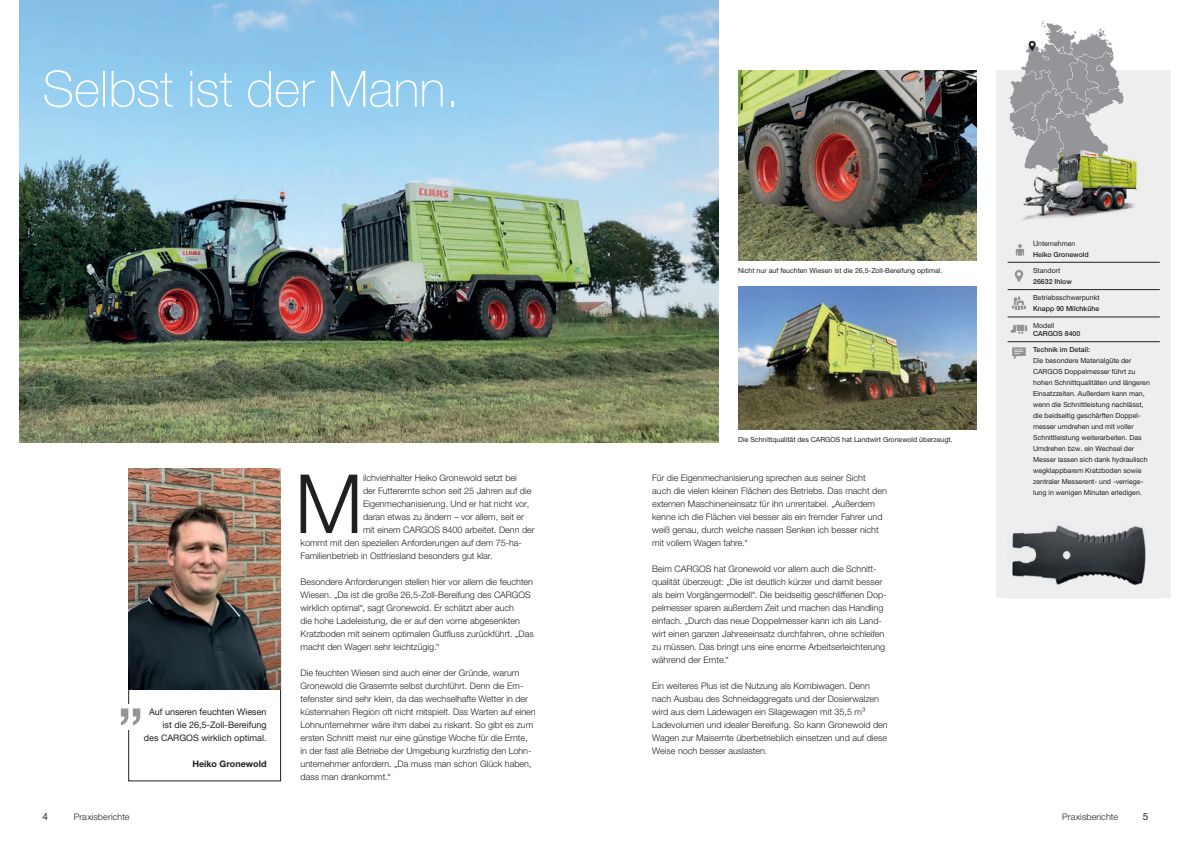
<style>
.page{position:relative;width:1191px;height:842px;background:#fff}
.page>*{position:absolute;margin:0;border:0;box-sizing:border-box;transform-origin:0 0}
.t1{font:300 81.8px "CLAAS Helvetica Neue";color:#231f20}
.t2{font:100 50px "CLAAS Helvetica Neue";color:#fff}
.t3{font:10px "CLAAS Helvetica Neue";color:#231f20}
.t4{font:300 9px/13px "CLAAS Helvetica Neue";color:#231f20}
.t5{font:9px/13px "CLAAS Helvetica Neue";color:#231f20;text-align:right}
.t6{font:700 9px "CLAAS Helvetica Neue";color:#231f20}
.t7{font:7px/11px "CLAAS Helvetica Neue";color:#231f20}
.t8{font:500 7px "CLAAS Helvetica Neue";color:#231f20}
</style>
<div class="page">
<img style="left:20px;top:0;width:698px;height:442px">
<div style="left:996px;top:71px;width:175px;height:527px;background:#eeeeef"></div>
<svg style="left:1007px;top:262px;width:23px;height:1px"></svg>
<hr style="left:1030px;top:262px;width:129px;height:1px;background:#231f20">
<svg style="left:1007px;top:289px;width:23px;height:1px"></svg>
<hr style="left:1030px;top:289px;width:129px;height:1px;background:#231f20">
<svg style="left:1007px;top:317px;width:23px;height:1px"></svg>
<hr style="left:1030px;top:317px;width:129px;height:1px;background:#231f20">
<hr style="left:1030px;top:341px;width:129px;height:1px;background:#231f20">
<svg style="left:1015px;top:244px;width:9px;height:12px"></svg>
<svg style="left:1014px;top:270px;width:9px;height:12px"></svg>
<svg style="left:1011px;top:296px;width:15px;height:14px"></svg>
<svg style="left:1010px;top:325px;width:17px;height:9px"></svg>
<svg style="left:1007px;top:341px;width:23px;height:18px"></svg>
<img style="left:738px;top:71px;width:238px;height:189px">
<img style="left:738px;top:286px;width:238px;height:143px">
<div style="left:129px;top:598px;width:152px;height:183px;border:1px solid #231f20"></div>
<img style="left:129px;top:468px;width:152px;height:221px">
<div style="left:116px;top:704px;width:28px;height:25px;background:#fff"></div>
<svg style="left:121px;top:708px;width:19px;height:17px"></svg>
<img style="left:1022px;top:179px;width:13px;height:62px">
<img style="left:1035px;top:176px;width:31px;height:65px">
<img style="left:1066px;top:159px;width:72px;height:59px">
<svg style="left:1008px;top:20px;width:115px;height:156px"></svg>
<img style="left:1064px;top:132px;width:28px;height:22px">
<img style="left:1051px;top:154px;width:29px;height:22px">
<img style="left:1056px;top:132px;width:8px;height:22px">
<img style="left:1092px;top:132px;width:16px;height:22px">
<img style="left:1080px;top:154px;width:23px;height:19px">
<img style="left:1022px;top:132px;width:17px;height:10px">
<img style="left:1011px;top:525px;width:135px;height:60px">
<h2 class="t2" style="left:43px;top:56px;width:418px">Selbst ist der Mann.</h2>
<p class="t5" style="left:144px;top:705px;width:124px">Auf unseren feuchten Wiesen ist die 26,5-Zoll-Bereifung<br>des CARGOS wirklich optimal.</p>
<p class="t6" style="left:192px;top:758px;width:76px">Heiko Gronewold</p>
<h1 class="t1" style="left:295px;top:451px;width:70px">M</h1>
<p class="t4" style="left:363px;top:471px;width:155px">ilchviehhalter Heiko Gronewold setzt bei</p>
<p class="t4" style="left:363px;top:484px;width:170px">der Futterernte schon seit 25 Jahren auf die</p>
<p class="t4" style="left:363px;top:497px;width:168px">Eigenmechanisierung. Und er hat nicht vor,</p>
<p class="t4" style="left:363px;top:510px;width:163px">daran etwas zu ändern – vor allem, seit er</p>
<p class="t4" style="left:363px;top:523px;width:173px">mit einem CARGOS 8400 arbeitet. Denn der</p>
<p class="t4" style="left:300px;top:536px;width:223px">kommt mit den speziellen Anforderungen auf dem 75-ha-</p>
<p class="t4" style="left:300px;top:549px;width:194px">Familienbetrieb in Ostfriesland besonders gut klar.</p>
<p class="t4" style="left:300px;top:575px;width:235px">Besondere Anforderungen stellen hier vor allem die feuchten Wiesen. „Da ist die große 26,5-Zoll-Bereifung des CARGOS wirklich optimal“, sagt Gronewold. Er schätzt aber auch<br>die hohe Ladeleistung, die er auf den vorne abgesenkten Kratzboden mit seinem optimalen Gutfluss zurückführt. „Das macht den Wagen sehr leichtzügig.“</p>
<p class="t4" style="left:300px;top:666px;width:237px">Die feuchten Wiesen sind auch einer der Gründe, warum Gronewold die Grasernte selbst durchführt. Denn die Ern&shy;tefenster sind sehr klein, da das wechselhafte Wetter in der küstennahen Region oft nicht mitspielt. Das Warten auf einen Lohnunternehmer wäre ihm dabei zu riskant. So gibt es zum ersten Schnitt meist nur eine günstige Woche für die Ernte, in der fast alle Betriebe der Umgebung kurzfristig den Lohn&shy;unternehmer anfordern. „Da muss man schon Glück haben, dass man drankommt.“</p>
<p class="t7" style="left:738px;top:265px;width:206px">Nicht nur auf feuchten Wiesen ist die 26,5-Zoll-Bereifung optimal.</p>
<p class="t7" style="left:738px;top:434px;width:216px">Die Schnittqualität des CARGOS hat Landwirt Gronewold überzeugt.</p>
<p class="t4" style="left:652px;top:471px;width:236px">Für die Eigenmechanisierung sprechen aus seiner Sicht auch die vielen kleinen Flächen des Betriebs. Das macht den externen Maschineneinsatz für ihn unrentabel. „Außerdem kenne ich die Flächen viel besser als ein fremder Fahrer und weiß genau, durch welche nassen Senken ich besser nicht mit vollem Wagen fahre.“</p>
<p class="t4" style="left:652px;top:562px;width:236px">Beim CARGOS hat Gronewold vor allem auch die Schnitt&shy;qualität überzeugt: „Die ist deutlich kürzer und damit besser als beim Vorgängermodell“. Die beidseitig geschliffenen Dop&shy;pelmesser sparen außerdem Zeit und machen das Handling einfach. „Durch das neue Doppelmesser kann ich als Land&shy;wirt einen ganzen Jahreseinsatz durchfahren, ohne schleifen zu müssen. Das bringt uns eine enorme Arbeitserleichterung während der Ernte.“</p>
<p class="t4" style="left:652px;top:679px;width:237px">Ein weiteres Plus ist die Nutzung als Kombiwagen. Denn nach Ausbau des Schneidaggregats und der Dosierwalzen wird aus dem Ladewagen ein Silagewagen mit 35,5 m³<br>Ladevolumen und idealer Bereifung. So kann Gronewold den Wagen zur Maisernte überbetrieblich einsetzen und auf diese Weise noch besser auslasten.</p>
<p class="t7" style="left:1033px;top:238px;width:44px">Unternehmen</p>
<p class="t8" style="left:1033px;top:250px;width:57px">Heiko Gronewold</p>
<p class="t7" style="left:1033px;top:265px;width:29px">Standort</p>
<p class="t8" style="left:1033px;top:277px;width:40px">26632 Ihlow</p>
<p class="t7" style="left:1033px;top:292px;width:68px">Betriebsschwerpunkt</p>
<p class="t8" style="left:1033px;top:304px;width:68px">Knapp 90 Milchkühe</p>
<p class="t7" style="left:1033px;top:320px;width:23px">Modell</p>
<p class="t8" style="left:1033px;top:329px;width:49px">CARGOS 8400</p>
<p class="t8" style="left:1033px;top:345px;width:58px">Technik im Detail:</p>
<p class="t7" style="left:1033px;top:355px;width:118px">Die besondere Materialgüte der CARGOS Doppelmesser führt zu hohen Schnittqualitäten und längeren Einsatzzeiten. Außerdem kann man, wenn die Schnittleistung nachlässt, die beidseitig geschärften Doppel&shy;messer umdrehen und mit voller Schnittleistung weiterarbeiten. Das Umdrehen bzw. ein Wechsel der Messer lassen sich dank hydraulisch wegklappbarem Kratzboden sowie zentraler Messerent- und -verriege&shy;lung in wenigen Minuten erledigen.</p>
<p class="t3" style="left:43px;top:810px;width:7px">4</p>
<p class="t4" style="left:74px;top:810px;width:57px">Praxisberichte</p>
<p class="t4" style="left:1062px;top:810px;width:57px">Praxisberichte</p>
<p class="t3" style="left:1142px;top:810px;width:7px">5</p>
</div>
